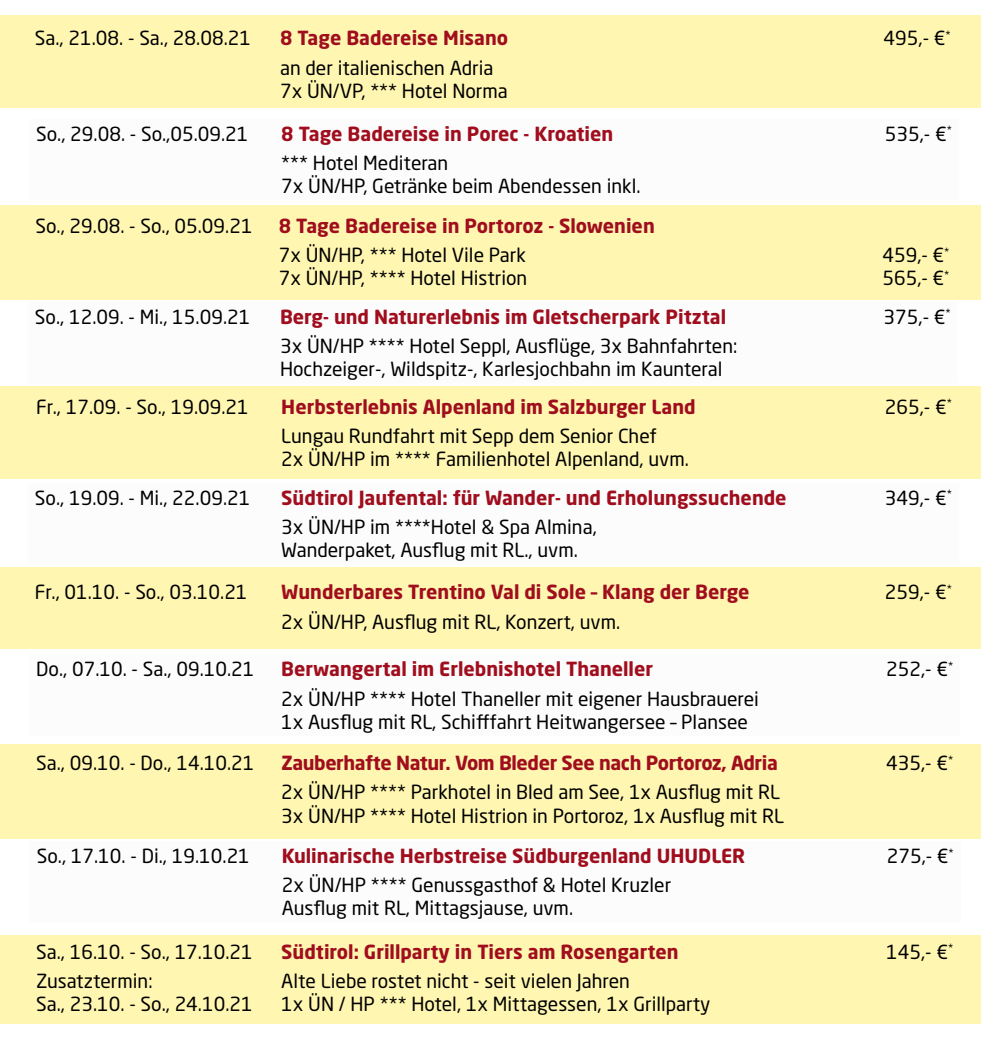
<style>
.page{position:relative;width:983px;height:1042px;background:#fff}
.page>*{position:absolute;margin:0;border:0;box-sizing:border-box;transform-origin:0 0}
.t1{font:19.25px/23.1px "Neo Sans Std";color:#000}
.t2{font:700 19.25px "Neo Sans Std";color:#a00e1e}
.t3{font:700 19.25px "Neo Sans Std";letter-spacing:-.02em;color:#a00e1e}
</style>
<div class="page">
<div style="left:0;top:205px;width:980px;height:94px;background:#fff7b1"></div>
<div style="left:0;top:15px;width:980px;height:93px;background:#fff7b1"></div>
<div style="left:0;top:386px;width:980px;height:93px;background:#fff7b1"></div>
<div style="left:0;top:567px;width:980px;height:82px;background:#fff7b1"></div>
<div style="left:0;top:744px;width:980px;height:94px;background:#fff7b1"></div>
<div style="left:0;top:935px;width:980px;height:88px;background:#fff7b1"></div>
<p class="t1" style="left:35px;top:27px;width:218px">Sa., 21.08. - Sa., 28.08.21</p>
<p class="t2" style="left:280px;top:26px;width:230px">8 Tage Badereise Misano</p>
<p class="t1" style="left:883px;top:27px;width:69px">495,- €<sup>*</sup></p>
<p class="t1" style="left:280px;top:56px;width:229px">an der italienischen Adria<br>7x ÜN/VP, *** Hotel Norma</p>
<p class="t1" style="left:36px;top:122px;width:214px">So., 29.08. - So.,05.09.21</p>
<p class="t2" style="left:281px;top:121px;width:333px">8 Tage Badereise in Porec - Kroatien</p>
<p class="t1" style="left:884px;top:122px;width:69px">535,- €<sup>*</sup></p>
<p class="t1" style="left:281px;top:151px;width:361px">*** Hotel Mediteran<br>7x ÜN/HP, Getränke beim Abendessen inkl.</p>
<p class="t1" style="left:36px;top:214px;width:219px">So., 29.08. - So., 05.09.21</p>
<p class="t2" style="left:279px;top:213px;width:377px">8 Tage Badereise in Portoroz - Slowenien</p>
<p class="t1" style="left:279px;top:243px;width:250px">7x ÜN/HP, *** Hotel Vile Park<br>7x ÜN/HP, **** Hotel Histrion</p>
<p class="t1" style="left:882px;top:243px;width:69px">459,- €<sup>*<br></sup>565,- €<sup>*</sup></p>
<p class="t1" style="left:35px;top:305px;width:217px">So., 12.09. - Mi., 15.09.21</p>
<p class="t2" style="left:280px;top:304px;width:447px">Berg- und Naturerlebnis im Gletscherpark Pitztal</p>
<p class="t1" style="left:883px;top:305px;width:69px">375,- €<sup>*</sup></p>
<p class="t1" style="left:280px;top:334px;width:458px">3x ÜN/HP **** Hotel Seppl, Ausflüge, 3x Bahnfahrten:<br>Hochzeiger-, Wildspitz-, Karlesjochbahn im Kaunteral</p>
<p class="t1" style="left:36px;top:395px;width:214px">Fr., 17.09. - So., 19.09.21</p>
<p class="t2" style="left:281px;top:394px;width:416px">Herbsterlebnis Alpenland im Salzburger Land</p>
<p class="t1" style="left:884px;top:395px;width:69px">265,- €<sup>*</sup></p>
<p class="t1" style="left:281px;top:424px;width:409px">Lungau Rundfahrt mit Sepp dem Senior Chef<br>2x ÜN/HP im **** Familienhotel Alpenland, uvm.</p>
<p class="t1" style="left:35px;top:486px;width:217px">So., 19.09. - Mi., 22.09.21</p>
<p class="t2" style="left:281px;top:485px;width:506px">Südtirol Jaufental: für Wander- und Erholungssuchende</p>
<p class="t1" style="left:884px;top:486px;width:69px">349,- €<sup>*</sup></p>
<p class="t1" style="left:281px;top:515px;width:317px">3x ÜN/HP im ****Hotel &amp; Spa Almina,<br>Wanderpaket, Ausflug mit RL., uvm.</p>
<p class="t1" style="left:35px;top:580px;width:214px">Fr., 01.10. - So., 03.10.21</p>
<p class="t2" style="left:281px;top:580px;width:469px">Wunderbares Trentino Val di Sole – Klang der Berge</p>
<p class="t1" style="left:884px;top:580px;width:69px">259,- €<sup>*</sup></p>
<p class="t1" style="left:281px;top:610px;width:340px">2x ÜN/HP, Ausflug mit RL, Konzert, uvm.</p>
<p class="t1" style="left:36px;top:657px;width:220px">Do., 07.10. - Sa., 09.10.21</p>
<p class="t2" style="left:281px;top:657px;width:373px">Berwangertal im Erlebnishotel Thaneller</p>
<p class="t1" style="left:885px;top:657px;width:69px">252,- €<sup>*</sup></p>
<p class="t1" style="left:281px;top:686px;width:479px">2x ÜN/HP **** Hotel Thaneller mit eigener Hausbrauerei<br>1x Ausflug mit RL, Schifffahrt Heitwangersee – Plansee</p>
<p class="t1" style="left:36px;top:751px;width:220px">Sa., 09.10. - Do., 14.10.21</p>
<p class="t3" style="left:281px;top:751px;width:498px">Zauberhafte Natur. Vom Bleder See nach Portoroz, Adria</p>
<p class="t1" style="left:885px;top:751px;width:69px">435,- €<sup>*</sup></p>
<p class="t1" style="left:281px;top:780px;width:504px">2x ÜN/HP **** Parkhotel in Bled am See, 1x Ausflug mit RL<br>3x ÜN/HP **** Hotel Histrion in Portoroz, 1x Ausflug mit RL</p>
<p class="t1" style="left:37px;top:844px;width:215px">So., 17.10. - Di., 19.10.21</p>
<p class="t2" style="left:282px;top:843px;width:465px">Kulinarische Herbstreise Südburgenland UHUDLER</p>
<p class="t1" style="left:886px;top:844px;width:69px">275,- €<sup>*</sup></p>
<p class="t1" style="left:282px;top:873px;width:391px">2x ÜN/HP **** Genussgasthof &amp; Hotel Kruzler<br>Ausflug mit RL, Mittagsjause, uvm.</p>
<p class="t1" style="left:36px;top:940px;width:218px">Sa., 16.10. - So., 17.10.21</p>
<p class="t2" style="left:281px;top:939px;width:398px">Südtirol: Grillparty in Tiers am Rosengarten</p>
<p class="t1" style="left:885px;top:940px;width:69px">145,- €<sup>*</sup></p>
<p class="t1" style="left:36px;top:969px;width:218px">Zusatztermin:<br>Sa., 23.10. - So., 24.10.21</p>
<p class="t1" style="left:281px;top:969px;width:430px">Alte Liebe rostet nicht - seit vielen Jahren<br>1x ÜN / HP *** Hotel, 1x Mittagessen, 1x Grillparty</p>
</div>
